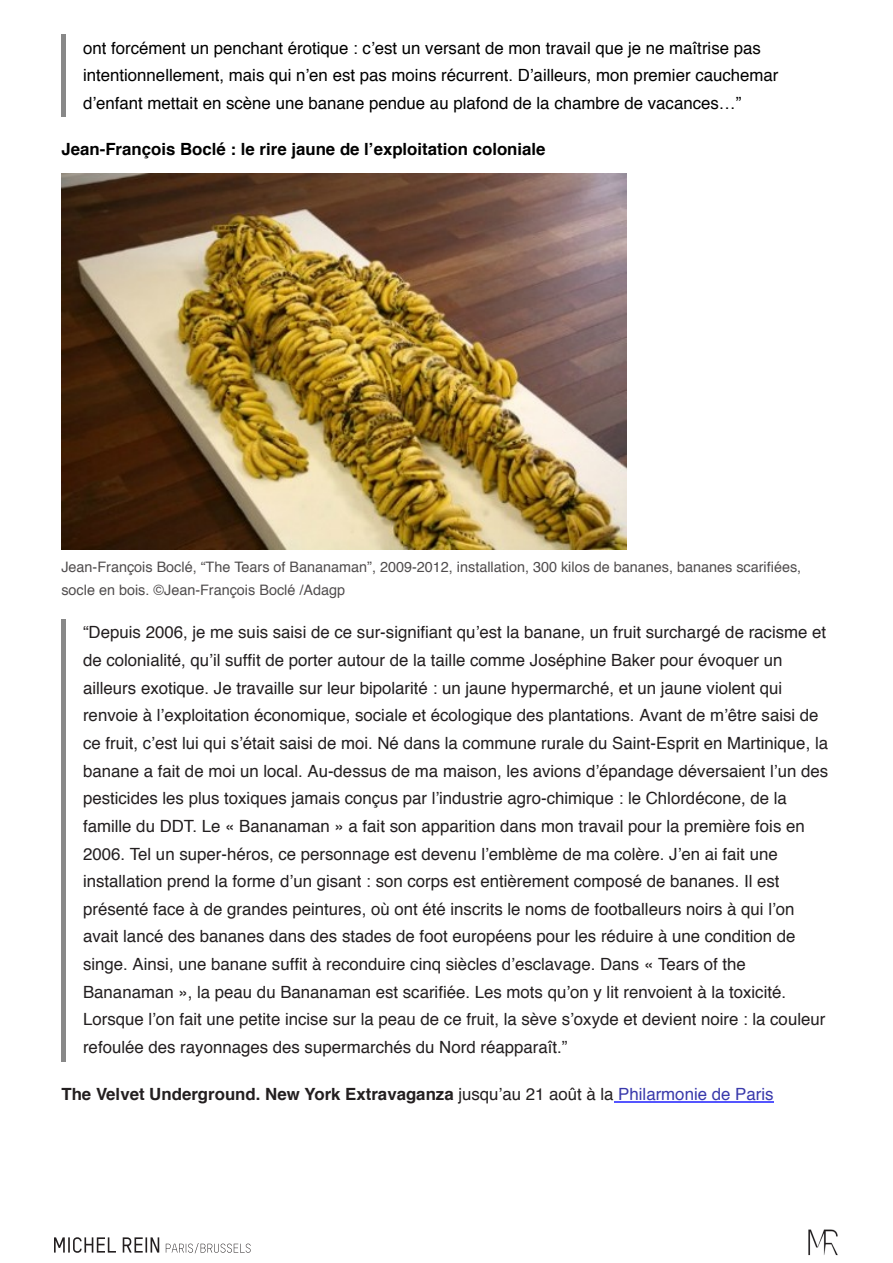
<style>
.page{position:relative;width:893px;height:1263px;background:#fff}
.page>*{position:absolute;margin:0;border:0;box-sizing:border-box;transform-origin:0 0}
.t1{font:16.8px/27.6px "Helvetica";color:#231f20}
.t2{font:16.8px/27.5px "Helvetica";color:#000}
.t3{font:700 16.8px "Helvetica";color:#231f20}
.t4{font:700 16.8px "Helvetica";color:#000}
.t5{font:14.4px/22.8px "Helvetica";color:#231f20}
.s1{font-weight:400}
.s2{font-weight:400;color:#3939ab}
</style>
<div class="page">
<svg style="left:54px;top:1237px;width:197px;height:16px"></svg>
<img style="left:808px;top:1229px;width:30px;height:26px">
<div style="left:61px;top:34px;width:5px;height:83px;background:#888"></div>
<div style="left:61px;top:619px;width:5px;height:442px;background:#888"></div>
<img style="left:61px;top:173px;width:565px;height:376px">
<hr style="left:614px;top:1101px;width:159px;height:1px;background:#55f">
<p class="t2" style="left:83px;top:35px;width:697px">ont forcément un penchant érotique : c’est un versant de mon travail que je ne maîtrise pas intentionnellement, mais qui n’en est pas moins récurrent. D’ailleurs, mon premier cauchemar d’enfant mettait en scène une banane pendue au plafond de la chambre de vacances…”</p>
<p class="t4" style="left:61px;top:136px;width:486px">Jean-François Boclé : le rire jaune de l’exploitation coloniale</p>
<p class="t5" style="left:61px;top:556px;width:741px">Jean-François Boclé, “The Tears of Bananaman”, 2009-2012, installation, 300 kilos de bananes, bananes scarifiées, socle en bois. ©Jean-François Boclé /Adagp</p>
<p class="t1" style="left:83px;top:619px;width:747px">“Depuis 2006, je me suis saisi de ce sur-signifiant qu’est la banane, un fruit surchargé de racisme et de colonialité, qu’il suffit de porter autour de la taille comme Joséphine Baker pour évoquer un ailleurs exotique. Je travaille sur leur bipolarité : un jaune hypermarché, et un jaune violent qui renvoie à l’exploitation économique, sociale et écologique des plantations. Avant de m’être saisi de ce fruit, c’est lui qui s’était saisi de moi. Né dans la commune rurale du Saint-Esprit en Martinique, la banane a fait de moi un local. Au-dessus de ma maison, les avions d’épandage déversaient l’un des pesticides les plus toxiques jamais conçus par l’industrie agro-chimique : le Chlordécone, de la famille du DDT. Le « Bananaman » a fait son apparition dans mon travail pour la première fois en 2006. Tel un super-héros, ce personnage est devenu l’emblème de ma colère. J’en ai fait une installation prend la forme d’un gisant : son corps est entièrement composé de bananes. Il est présenté face à de grandes peintures, où ont été inscrits le noms de footballeurs noirs à qui l’on avait lancé des bananes dans des stades de foot européens pour les réduire à une condition de singe. Ainsi, une banane suffit à reconduire cinq siècles d’esclavage. Dans « Tears of the Bananaman », la peau du Bananaman est scarifiée. Les mots qu’on y lit renvoient à la toxicité.<br>Lorsque l’on fait une petite incise sur la peau de ce fruit, la sève s’oxyde et devient noire : la couleur refoulée des rayonnages des supermarchés du Nord réapparaît.”</p>
<p class="t3" style="left:61px;top:1080px;width:713px">The Velvet Underground. New York Extravaganza <span class="s1">jusqu’au 21 août à la</span> <span class="s2">Philarmonie de Paris</span></p>
</div>
